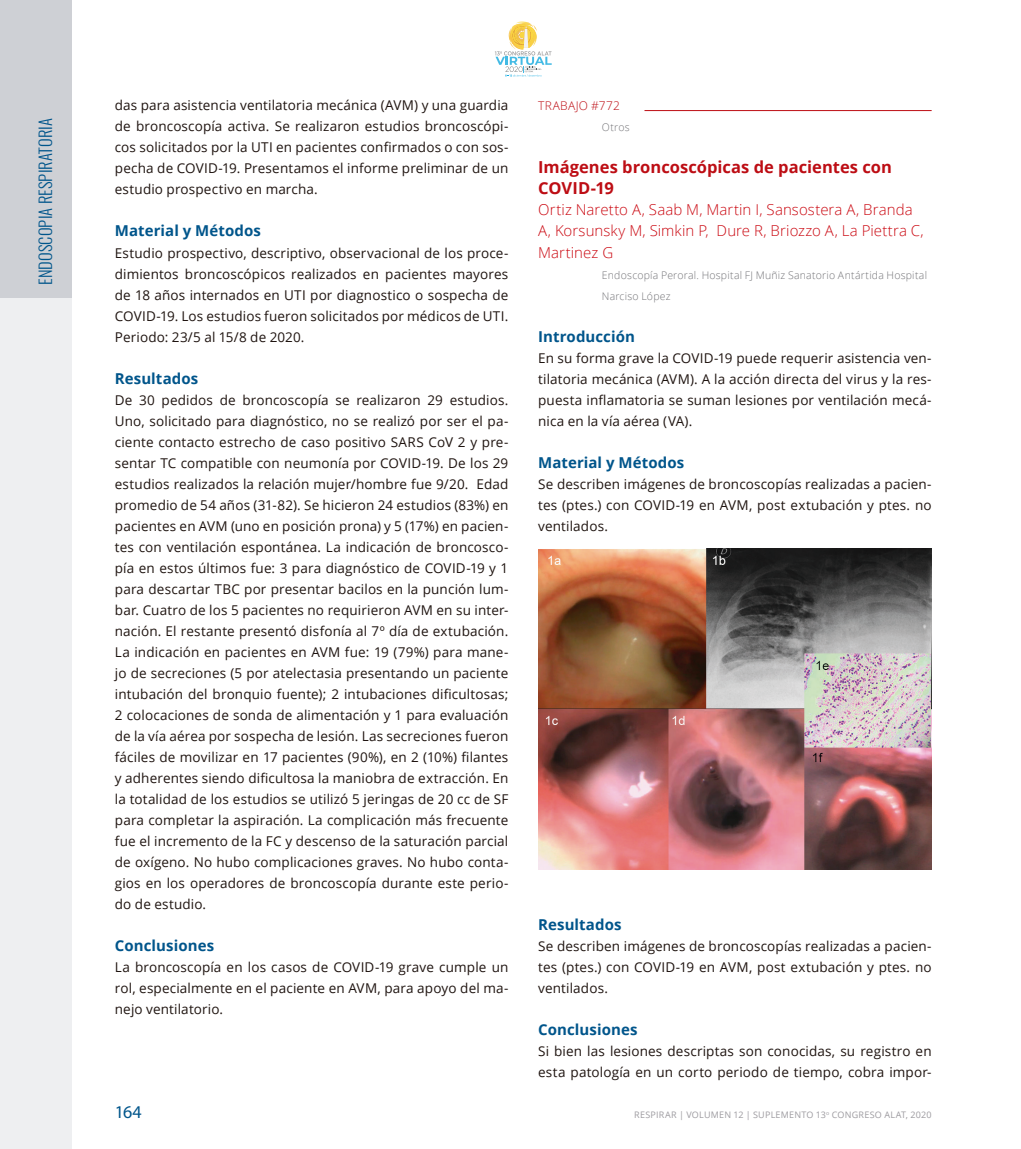
<style>
.page{position:relative;width:1021px;height:1149px;background:#fff}
.page>*{position:absolute;margin:0;border:0;box-sizing:border-box;transform-origin:0 0}
.t1{font:18px "Myriad Pro";color:#00558b}
.sub1{font:700 16.5px/21px "Open Sans";color:#bd0d14}
.t2{font:300 16.5px "Oswald";letter-spacing:.005em;color:#00558b}
.autores1{font:300 15px/21px "Open Sans";letter-spacing:.005em;color:#cb0912}
.sub2{font:700 15px "Open Sans";letter-spacing:.005em;color:#00558b}
.primero_seco{font:13.5px/21px "Open Sans";letter-spacing:.01em;color:#1f1410;text-align:justify}
.Trabajos_tit{font:300 12px "Open Sans";letter-spacing:.03em;color:#bd0d14}
.autores2{font:300 10.5px/21px "Open Sans";letter-spacing:.02em;color:#737377}
.t3{font:9px "Open Sans";letter-spacing:.025em;color:#9d9ba0}
</style>
<div class="page">
<div style="left:0;top:0;width:72px;height:298px;background:#ced0d5"></div>
<div style="left:0;top:298px;width:72px;height:850px;background:#eeeff1"></div>
<svg style="left:495px;top:21px;width:56px;height:56px"></svg>
<hr style="left:644px;top:110px;width:287px;height:1px;background:#bd0d14">
<img style="left:539px;top:549px;width:392px;height:320px">
<p class="t2" style="left:34px;top:285px;width:168px;rotate:-90deg">ENDOSCOPIA RESPIRATORIA</p>
<p class="primero_seco" style="left:115px;top:95px;width:395px">das para asistencia ventilatoria mecánica (AVM) y una guardia de broncoscopía activa. Se realizaron estudios broncoscópi&shy;cos solicitados por la UTI en pacientes confirmados o con sos&shy;pecha de COVID-19. Presentamos el informe preliminar de un estudio prospectivo en marcha.</p>
<p class="sub2" style="left:115px;top:220px;width:148px">Material y Métodos</p>
<p class="primero_seco" style="left:115px;top:242px;width:395px">Estudio prospectivo, descriptivo, observacional de los proce&shy;dimientos broncoscópicos realizados en pacientes mayores de 18 años internados en UTI por diagnostico o sospecha de COVID-19. Los estudios fueron solicitados por médicos de UTI.<br>Periodo: 23/5 al 15/8 de 2020.</p>
<p class="sub2" style="left:115px;top:367px;width:85px">Resultados</p>
<p class="primero_seco" style="left:115px;top:389px;width:395px">De 30 pedidos de broncoscopía se realizaron 29 estudios.<br>Uno, solicitado para diagnóstico, no se realizó por ser el pa&shy;ciente contacto estrecho de caso positivo SARS CoV 2 y pre&shy;sentar TC compatible con neumonía por COVID-19. De los 29 estudios realizados la relación mujer/hombre fue 9/20. Edad promedio de 54 años (31-82). Se hicieron 24 estudios (83%) en pacientes en AVM (uno en posición prona) y 5 (17%) en pacien&shy;tes con ventilación espontánea. La indicación de broncosco&shy;pía en estos últimos fue: 3 para diagnóstico de COVID-19 y 1 para descartar TBC por presentar bacilos en la punción lum&shy;bar. Cuatro de los 5 pacientes no requirieron AVM en su inter&shy;nación. El restante presentó disfonía al 7º día de extubación.<br>La indicación en pacientes en AVM fue: 19 (79%) para mane&shy;jo de secreciones (5 por atelectasia presentando un paciente intubación del bronquio fuente); 2 intubaciones dificultosas; 2 colocaciones de sonda de alimentación y 1 para evaluación de la vía aérea por sospecha de lesión. Las secreciones fueron fáciles de movilizar en 17 pacientes (90%), en 2 (10%) filantes y adherentes siendo dificultosa la maniobra de extracción. En la totalidad de los estudios se utilizó 5 jeringas de 20 cc de SF para completar la aspiración. La complicación más frecuente fue el incremento de la FC y descenso de la saturación parcial de oxígeno. No hubo complicaciones graves. No hubo conta&shy;gios en los operadores de broncoscopía durante este perio&shy;do de estudio.</p>
<p class="sub2" style="left:115px;top:934px;width:101px">Conclusiones</p>
<p class="primero_seco" style="left:115px;top:956px;width:395px">La broncoscopía en los casos de COVID-19 grave cumple un rol, especialmente en el paciente en AVM, para apoyo del ma&shy;nejo ventilatorio.</p>
<p class="Trabajos_tit" style="left:538px;top:98px;width:83px">TRABAJO #772</p>
<p class="autores2" style="left:602px;top:117px;width:29px">Otros</p>
<p class="sub1" style="left:538px;top:156px;width:355px">Imágenes broncoscópicas de pacientes con<br>COVID-19</p>
<p class="autores1" style="left:538px;top:199px;width:387px">Ortiz Naretto A, Saab M, Martin I, Sansostera A, Branda<br>A, Korsunsky M, Simkin P, Dure R, Briozzo A, La Piettra C,<br>Martinez G</p>
<p class="autores2" style="left:602px;top:264px;width:326px">Endoscopía Peroral. Hospital FJ Muñiz Sanatorio Antártida Hospital<br>Narciso López</p>
<p class="sub2" style="left:538px;top:325px;width:98px">Introducción</p>
<p class="primero_seco" style="left:538px;top:347px;width:395px">En su forma grave la COVID-19 puede requerir asistencia ven&shy;tilatoria mecánica (AVM). A la acción directa del virus y la res&shy;puesta inflamatoria se suman lesiones por ventilación mecá&shy;nica en la vía aérea (VA).</p>
<p class="sub2" style="left:538px;top:451px;width:148px">Material y Métodos</p>
<p class="primero_seco" style="left:538px;top:473px;width:395px">Se describen imágenes de broncoscopías realizadas a pacien&shy;tes (ptes.) con COVID-19 en AVM, post extubación y ptes. no ventilados.</p>
<p class="sub2" style="left:538px;top:913px;width:85px">Resultados</p>
<p class="primero_seco" style="left:538px;top:935px;width:395px">Se describen imágenes de broncoscopías realizadas a pacien&shy;tes (ptes.) con COVID-19 en AVM, post extubación y ptes. no ventilados.</p>
<p class="sub2" style="left:538px;top:1018px;width:101px">Conclusiones</p>
<p class="primero_seco" style="left:538px;top:1040px;width:395px">Si bien las lesiones descriptas son conocidas, su registro en esta patología en un corto periodo de tiempo, cobra impor-</p>
<h1 class="t1" style="left:115px;top:1100px;width:28px">164</h1>
<p class="t3" style="left:634px;top:1108px;width:299px">RESPIRAR | VOLUMEN 12 | SUPLEMENTO 13<sup>o</sup> CONGRESO ALAT, 2020</p>
</div>
